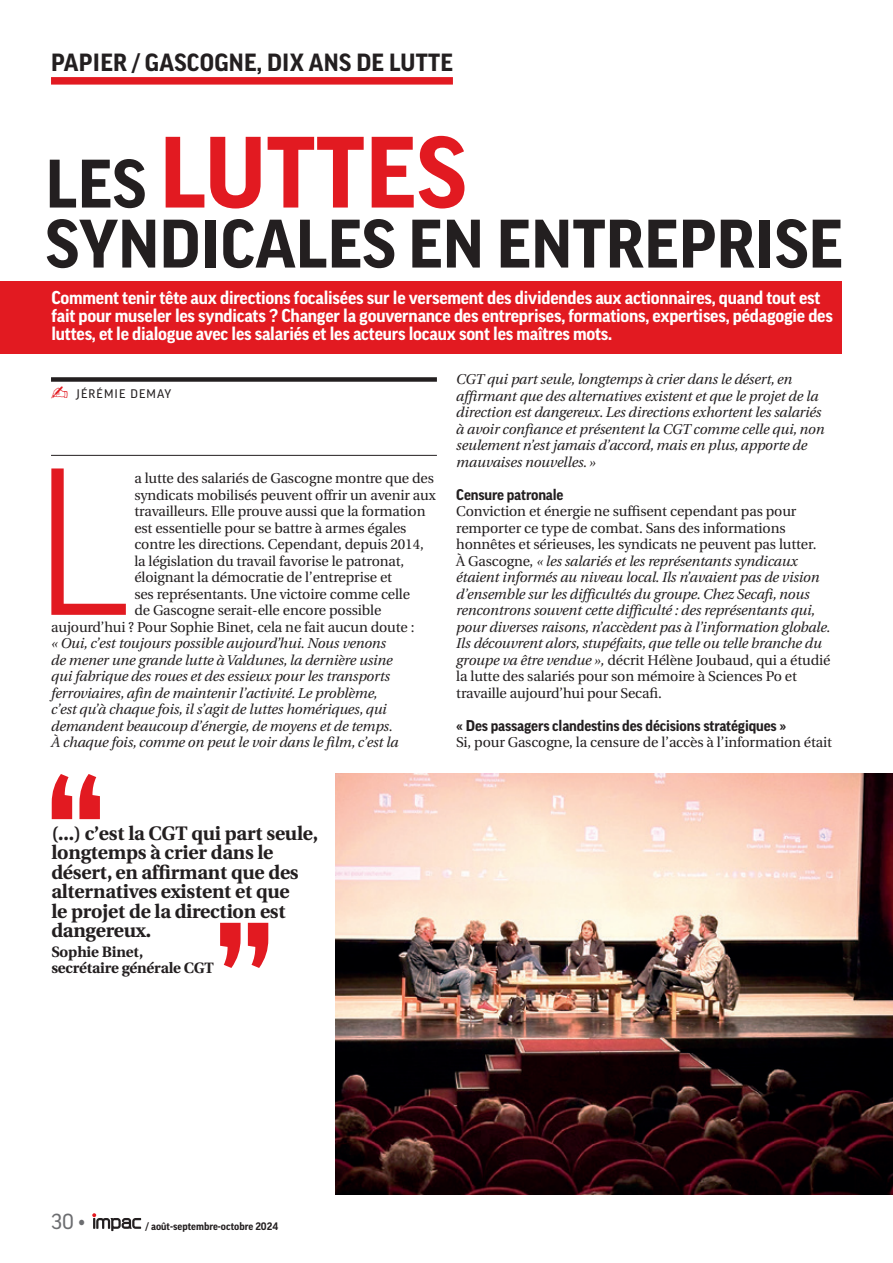
<style>
.page{position:relative;width:893px;height:1263px;background:#fff}
.page>*{position:absolute;margin:0;border:0;box-sizing:border-box;transform-origin:0 0}
.t1{font:700 97.5px "Good OT";letter-spacing:.005em;color:#e21a21}
.t2{font:700 66px "Good OT";color:#231f20}
.t3{font:700 24px "Good OT";letter-spacing:.01em;color:#231f20}
.t4{font:21px "Good OT";color:#6c6d70}
.t5{font:700 19.5px/19.5px "Utopia";letter-spacing:-.01em;color:#231f20}
.t6{font:700 18px/18px "Good OT";letter-spacing:-.01em;color:#fff}
.t7{font:700 15px "Good OT";letter-spacing:-.01em;color:#231f20}
.t8{font:700 15px/16.5px "Utopia";letter-spacing:-.01em;color:#231f20}
.t9{font:italic 14.25px/16.5px "Utopia";letter-spacing:-.01em;color:#231f20}
.t10{font:14.25px "Utopia";letter-spacing:-.01em;color:#231f20}
.t11{font:12px "Good OT";letter-spacing:.09em;color:#231f20}
.t12{font:700 10.5px "Good OT";color:#231f20}
.s1{font-size:66px;color:#231f20}
.s2{font-style:normal}
</style>
<div class="page">
<svg style="left:92px;top:1213px;width:49px;height:18px"></svg>
<div style="left:51px;top:77px;width:402px;height:8px;background:#e21a21"></div>
<div style="left:51px;top:377px;width:386px;height:5px;background:#231f20"></div>
<hr style="left:51px;top:455px;width:386px;height:1px;background:#231f20">
<div style="left:0;top:281px;width:842px;height:73px;background:#e21a21"></div>
<img style="left:336px;top:774px;width:557px;height:420px">
<svg style="left:51px;top:468px;width:75px;height:147px"></svg>
<svg style="left:52px;top:774px;width:48px;height:45px"></svg>
<svg style="left:220px;top:923px;width:48px;height:45px"></svg>
<h3 class="t3" style="left:51px;top:49px;width:403px">PAPIER / GASCOGNE, DIX ANS DE LUTTE</h3>
<h1 class="t1" style="left:46px;top:119px;width:422px"><span class="s1">LES</span> LUTTES</h1>
<h2 class="t2" style="left:46px;top:208px;width:799px">SYNDICALES EN ENTREPRISE</h2>
<p class="t6" style="left:51px;top:289px;width:783px">Comment tenir tête aux directions focalisées sur le versement des dividendes aux actionnaires, quand tout est fait pour museler les syndicats ? Changer la gouvernance des entreprises, formations, expertises, pédagogie des luttes, et le dialogue avec les salariés et les acteurs locaux sont les maîtres mots.</p>
<p class="t11" style="left:77px;top:387px;width:96px">JÉRÉMIE DEMAY</p>
<p class="t10" style="left:134px;top:470px;width:301px">a lutte des salariés de Gascogne montre que des</p>
<p class="t10" style="left:134px;top:487px;width:303px">syndicats mobilisés peuvent offrir un avenir aux</p>
<p class="t10" style="left:134px;top:503px;width:293px">travailleurs. Elle prouve aussi que la formation</p>
<p class="t10" style="left:134px;top:520px;width:274px">est essentielle pour se battre à armes égales</p>
<p class="t10" style="left:134px;top:536px;width:291px">contre les directions. Cependant, depuis 2014,</p>
<p class="t10" style="left:134px;top:553px;width:271px">la législation du travail favorise le patronat,</p>
<p class="t10" style="left:134px;top:569px;width:259px">éloignant la démocratie de l’entreprise et</p>
<p class="t10" style="left:134px;top:586px;width:277px">ses représentants. Une victoire comme celle</p>
<p class="t10" style="left:134px;top:602px;width:248px">de Gascogne serait-elle encore possible</p>
<p class="t10" style="left:51px;top:619px;width:365px">aujourd’hui ? Pour Sophie Binet, cela ne fait aucun doute :</p>
<p class="t9" style="left:51px;top:635px;width:349px">« Oui, c’est toujours possible aujourd’hui. Nous venons de mener une grande lutte à Valdunes, la dernière usine qui fabrique des roues et des essieux pour les transports ferroviaires, afin de maintenir l’activité. Le problème, c’est qu’à chaque fois, il s’agit de luttes homériques, qui demandent beaucoup d’énergie, de moyens et de temps.<br>À chaque fois, comme on peut le voir dans le film, c’est la</p>
<p class="t9" style="left:456px;top:371px;width:370px">CGT qui part seule, longtemps à crier dans le désert, en affirmant que des alternatives existent et que le projet de la direction est dangereux. Les directions exhortent les salariés à avoir confiance et présentent la CGT comme celle qui, non seulement n’est jamais d’accord, mais en plus, apporte de mauvaises nouvelles. »</p>
<p class="t7" style="left:456px;top:486px;width:109px">Censure patronale</p>
<p class="t9" style="left:456px;top:503px;width:376px"><span class="s2">Conviction et énergie ne suffisent cependant pas pour remporter ce type de combat. Sans des informations honnêtes et sérieuses, les syndicats ne peuvent pas lutter.<br>À Gascogne,</span> « les salariés et les représentants syndicaux étaient informés au niveau local. Ils n’avaient pas de vision d’ensemble sur les difficultés du groupe. Chez Secafi, nous rencontrons souvent cette difficulté : des représentants qui, pour diverses raisons, n’accèdent pas à l’information globale.<br>Ils découvrent alors, stupéfaits, que telle ou telle branche du groupe va être vendue », <span class="s2">décrit Hélène Joubaud, qui a étudié la lutte des salariés pour son mémoire à Sciences Po et travaille aujourd’hui pour Secafi.</span></p>
<p class="t7" style="left:456px;top:717px;width:331px">« Des passagers clandestins des décisions stratégiques »</p>
<p class="t10" style="left:456px;top:734px;width:377px">Si, pour Gascogne, la censure de l’accès à l’information était</p>
<h3 class="t5" style="left:51px;top:823px;width:268px">(...) c’est la CGT qui part seule, longtemps à crier dans le désert, en affirmant que des alternatives existent et que<br>le projet de la direction est dangereux.</h3>
<p class="t8" style="left:51px;top:943px;width:164px">Sophie Binet, secrétaire générale CGT</p>
<h3 class="t4" style="left:51px;top:1210px;width:35px">30 •</h3>
<p class="t12" style="left:146px;top:1220px;width:134px">/ août-septembre-octobre 2024</p>
</div>
